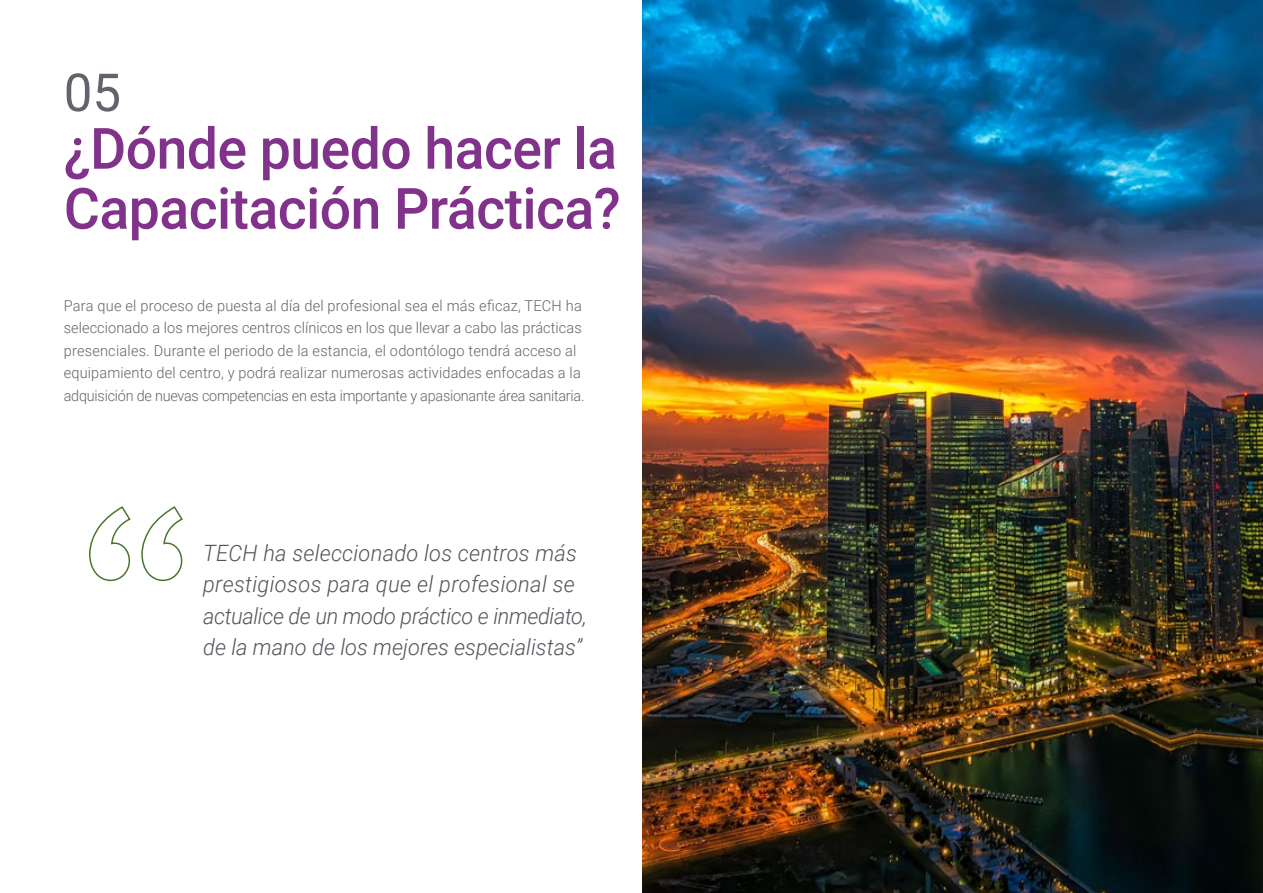
<style>
.page{position:relative;width:1263px;height:893px;background:#fff}
.page>*{position:absolute;margin:0;border:0;box-sizing:border-box;transform-origin:0 0}
.t1{font:500 57px/60px "Roboto";letter-spacing:-.01em;color:#81328a}
.t2{font:52.5px "Roboto";color:#61646a}
.t3{font:italic 300 22.5px/31.5px "Roboto";color:#52555b}
.t4{font:300 15px/22.5px "Roboto";letter-spacing:.01em;color:#61646a}
</style>
<div class="page">
<img style="left:642px;top:0;width:621px;height:893px">
<svg style="left:89px;top:506px;width:94px;height:76px"></svg>
<h2 class="t2" style="left:64px;top:56px;width:59px">05</h2>
<h1 class="t1" style="left:64px;top:116px;width:558px">¿Dónde puedo hacer la<br>Capacitación Práctica?</h1>
<p class="t4" style="left:64px;top:293px;width:522px">Para que el proceso de puesta al día del profesional sea el más eficaz, TECH ha seleccionado a los mejores centros clínicos en los que llevar a cabo las prácticas presenciales. Durante el periodo de la estancia, el odontólogo tendrá acceso al equipamiento del centro, y podrá realizar numerosas actividades enfocadas a la adquisición de nuevas competencias en esta importante y apasionante área sanitaria.</p>
<h3 class="t3" style="left:203px;top:536px;width:385px">TECH ha seleccionado los centros más prestigiosos para que el profesional se actualice de un modo práctico e inmediato, de la mano de los mejores especialistas”</h3>
</div>
